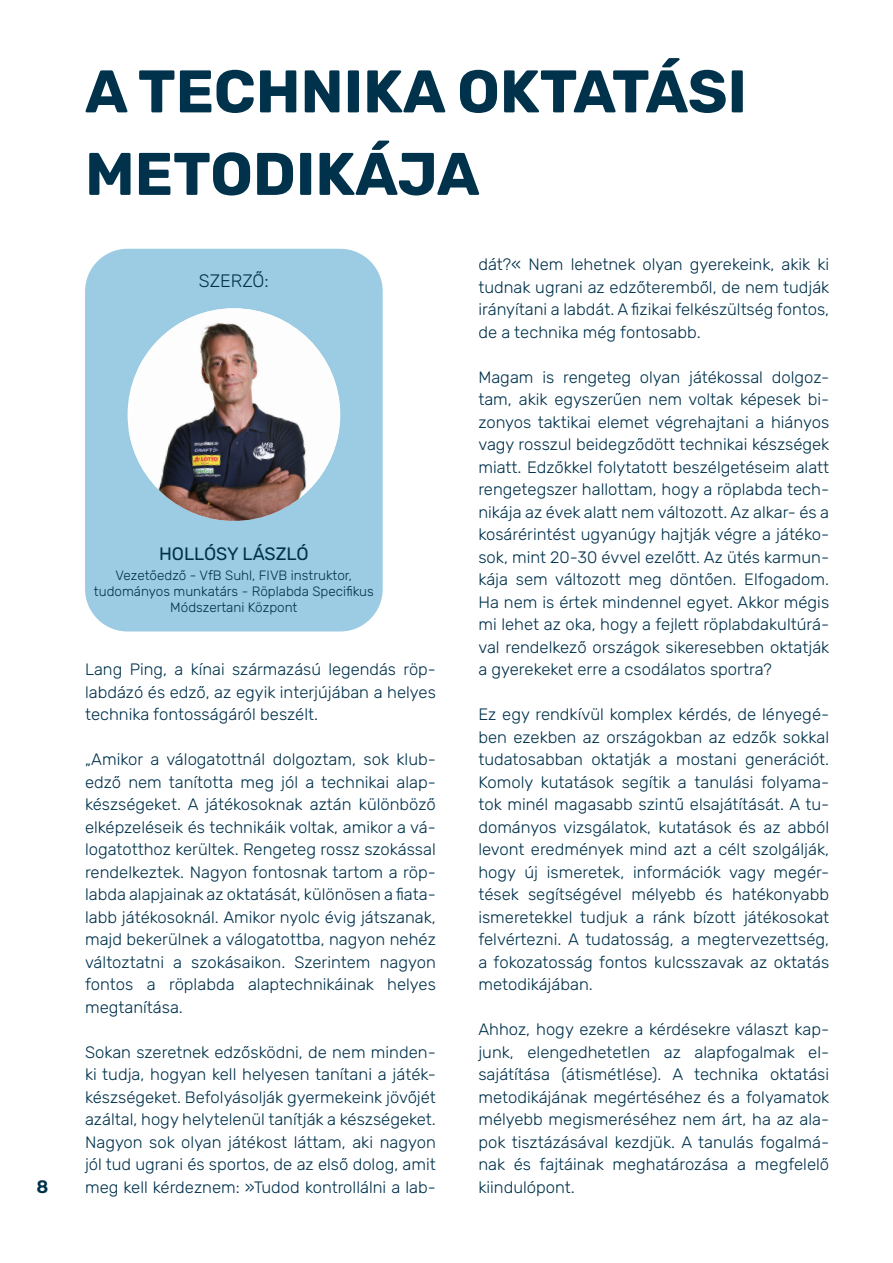
<style>
.page{position:relative;width:893px;height:1263px;background:#fff}
.page>*{position:absolute;margin:0;border:0;box-sizing:border-box;transform-origin:0 0}
.t1{font:700 60px/82.5px "Rubik";color:#00324c}
.Bekezdésstílus_1{font:18px "Rubik";color:#00324c}
.Bekezdésstílus_1-2{font:300 18px "Rubik";color:#00324c}
.t2{font:600 18px "Rubik";color:#00324c}
.Bekezdésstílus_1-3{font:300 16.5px/22.5px "Rubik";color:#00324c;text-align:justify}
.Bekezdésstílus_1-4{font:300 13.5px/16.2px "Rubik";color:#00324c;text-align:center}
</style>
<div class="page">
<div style="left:85px;top:249px;width:298px;height:382px;background:#9bcce3;border-radius:43px"></div>
<img style="left:129px;top:308px;width:211px;height:213px">
<p class="t2" style="left:37px;top:1173px;width:13px">8</p>
<p class="t1" style="left:85px;top:50px;width:663px">A TECHNIKA OKTATÁSI<br>METODIKÁJA</p>
<p class="Bekezdésstílus_1-2" style="left:199px;top:268px;width:72px">SZERZŐ:</p>
<p class="Bekezdésstílus_1" style="left:159px;top:540px;width:151px">HOLLÓSY LÁSZLÓ</p>
<p class="Bekezdésstílus_1-4" style="left:116px;top:568px;width:238px">Vezetőedző - VfB Suhl, FIVB instruktor,</p>
<p class="Bekezdésstílus_1-4" style="left:94px;top:584px;width:281px">tudományos munkatárs - Röplabda Specifikus<br>Módszertani Központ</p>
<p class="Bekezdésstílus_1-3" style="left:85px;top:659px;width:352px">Lang Ping, a kínai származású legendás röp&shy;labdázó és edző, az egyik interjújában a helyes technika fontosságáról beszélt.</p>
<p class="Bekezdésstílus_1-3" style="left:85px;top:749px;width:352px">„Amikor a válogatottnál dolgoztam, sok klub&shy;edző nem tanította meg jól a technikai alap&shy;készségeket. A játékosoknak aztán különböző elképzeléseik és technikáik voltak, amikor a vá&shy;logatotthoz kerültek. Rengeteg rossz szokással rendelkeztek. Nagyon fontosnak tartom a röp&shy;labda alapjainak az oktatását, különösen a fiata&shy;labb játékosoknál. Amikor nyolc évig játszanak, majd bekerülnek a válogatottba, nagyon nehéz változtatni a szokásaikon. Szerintem nagyon fontos a röplabda alaptechnikáinak helyes megtanítása.</p>
<p class="Bekezdésstílus_1-3" style="left:85px;top:1041px;width:352px">Sokan szeretnek edzősködni, de nem minden&shy;ki tudja, hogyan kell helyesen tanítani a játék&shy;készségeket. Befolyásolják gyermekeink jövőjét azáltal, hogy helytelenül tanítják a készségeket.<br>Nagyon sok olyan játékost láttam, aki nagyon jól tud ugrani és sportos, de az első dolog, amit meg kell kérdeznem: »Tudod kontrollálni a lab-</p>
<p class="Bekezdésstílus_1-3" style="left:478px;top:254px;width:352px">dát?« Nem lehetnek olyan gyerekeink, akik ki tudnak ugrani az edzőteremből, de nem tudják irányítani a labdát. A fizikai felkészültség fontos, de a technika még fontosabb.</p>
<p class="Bekezdésstílus_1-3" style="left:478px;top:366px;width:352px">Magam is rengeteg olyan játékossal dolgoz&shy;tam, akik egyszerűen nem voltak képesek bi&shy;zonyos taktikai elemet végrehajtani a hiányos vagy rosszul beidegződött technikai készségek miatt. Edzőkkel folytatott beszélgetéseim alatt rengetegszer hallottam, hogy a röplabda tech&shy;nikája az évek alatt nem változott. Az alkar- és a kosárérintést ugyanúgy hajtják végre a játéko&shy;sok, mint 20-30 évvel ezelőtt. Az ütés karmun&shy;kája sem változott meg döntően. Elfogadom.<br>Ha nem is értek mindennel egyet. Akkor mégis mi lehet az oka, hogy a fejlett röplabdakultúrá&shy;val rendelkező országok sikeresebben oktatják a gyerekeket erre a csodálatos sportra?</p>
<p class="Bekezdésstílus_1-3" style="left:478px;top:704px;width:352px">Ez egy rendkívül komplex kérdés, de lényegé&shy;ben ezekben az országokban az edzők sokkal tudatosabban oktatják a mostani generációt.<br>Komoly kutatások segítik a tanulási folyama&shy;tok minél magasabb szintű elsajátítását. A tu&shy;dományos vizsgálatok, kutatások és az abból levont eredmények mind azt a célt szolgálják, hogy új ismeretek, információk vagy megér&shy;tések segítségével mélyebb és hatékonyabb ismeretekkel tudjuk a ránk bízott játékosokat felvértezni. A tudatosság, a megtervezettség, a fokozatosság fontos kulcsszavak az oktatás metodikájában.</p>
<p class="Bekezdésstílus_1-3" style="left:478px;top:1019px;width:352px">Ahhoz, hogy ezekre a kérdésekre választ kap&shy;junk, elengedhetetlen az alapfogalmak el&shy;sajátítása (átismétlése). A technika oktatási metodikájának megértéséhez és a folyamatok mélyebb megismeréséhez nem árt, ha az ala&shy;pok tisztázásával kezdjük. A tanulás fogalmá&shy;nak és fajtáinak meghatározása a megfelelő kiindulópont.</p>
</div>
